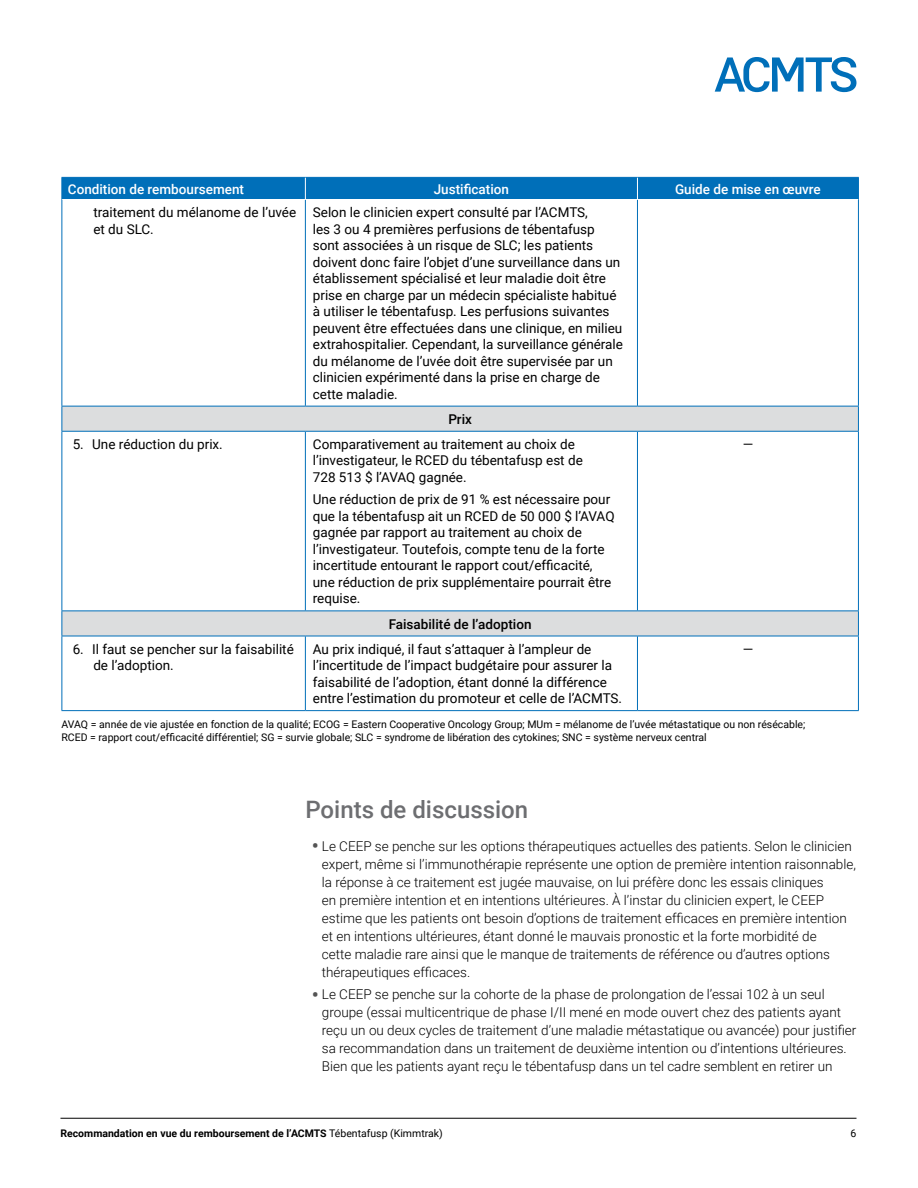
<style>
.page{position:relative;width:918px;height:1188px;background:#fff}
.page>*{position:absolute;margin:0;border:0;box-sizing:border-box;transform-origin:0 0}
.t1{font:500 24px "Roboto";color:#6d6e71}
.t2{font:13.5px/16.5px "Roboto";color:#000}
.t3{font:300 13.5px/18px "Roboto";color:#000}
.t4{font:500 13.5px "Roboto";color:#fff}
.t5{font:500 13.5px "Roboto";color:#000}
.t6{font:10.5px/13.5px "Roboto";color:#000}
.t7{font:700 10.5px "Roboto";color:#000}
.s1{font-size:24px;color:#545454}
.s2{font-weight:400}
</style>
<div class="page">
<svg style="left:715px;top:57px;width:141px;height:35px"></svg>
<hr style="left:60px;top:1118px;width:796px;height:1px;background:#000">
<svg style="left:63px;top:407px;width:795px;height:229px"></svg>
<hr style="left:62px;top:200px;width:1px;height:206px;background:#006fb9">
<hr style="left:305px;top:200px;width:1px;height:206px;background:#006fb9">
<hr style="left:637px;top:200px;width:1px;height:206px;background:#006fb9">
<hr style="left:858px;top:200px;width:1px;height:206px;background:#006fb9">
<hr style="left:62px;top:432px;width:1px;height:178px;background:#006fb9">
<hr style="left:305px;top:432px;width:1px;height:178px;background:#006fb9">
<hr style="left:637px;top:432px;width:1px;height:178px;background:#006fb9">
<hr style="left:858px;top:432px;width:1px;height:178px;background:#006fb9">
<hr style="left:62px;top:636px;width:1px;height:74px;background:#006fb9">
<hr style="left:305px;top:636px;width:1px;height:74px;background:#006fb9">
<hr style="left:637px;top:636px;width:1px;height:74px;background:#006fb9">
<hr style="left:858px;top:636px;width:1px;height:74px;background:#006fb9">
<hr style="left:62px;top:710px;width:243px;height:1px;background:#006fb9">
<hr style="left:305px;top:710px;width:332px;height:1px;background:#006fb9">
<hr style="left:637px;top:710px;width:222px;height:1px;background:#006fb9">
<svg style="left:62px;top:177px;width:797px;height:23px;background:#0974bb"></svg>
<hr style="left:637px;top:199px;width:221px;height:1px;background:#fff">
<hr style="left:62px;top:406px;width:243px;height:1px;background:#006fb9">
<svg style="left:62px;top:406px;width:1px;height:25px"></svg>
<hr style="left:305px;top:406px;width:332px;height:1px;background:#006fb9">
<hr style="left:637px;top:406px;width:222px;height:1px;background:#006fb9">
<svg style="left:858px;top:406px;width:1px;height:25px"></svg>
<hr style="left:62px;top:431px;width:243px;height:1px;background:#006fb9">
<hr style="left:305px;top:431px;width:332px;height:1px;background:#006fb9">
<hr style="left:637px;top:431px;width:222px;height:1px;background:#006fb9">
<hr style="left:62px;top:610px;width:243px;height:1px;background:#006fb9">
<svg style="left:62px;top:611px;width:1px;height:25px"></svg>
<hr style="left:305px;top:610px;width:332px;height:1px;background:#006fb9">
<hr style="left:637px;top:610px;width:222px;height:1px;background:#006fb9">
<svg style="left:858px;top:611px;width:1px;height:25px"></svg>
<hr style="left:62px;top:636px;width:243px;height:1px;background:#006fb9">
<hr style="left:305px;top:636px;width:332px;height:1px;background:#006fb9">
<hr style="left:637px;top:636px;width:222px;height:1px;background:#006fb9">
<p class="t4" style="left:68px;top:179px;width:178px">Condition de remboursement</p>
<p class="t4" style="left:434px;top:179px;width:77px">Justification</p>
<p class="t4" style="left:675px;top:179px;width:147px">Guide de mise en œuvre</p>
<p class="t2" style="left:93px;top:204px;width:204px">traitement du mélanome de l’uvée et du SLC.</p>
<p class="t2" style="left:313px;top:204px;width:312px">Selon le clinicien expert consulté par l’ACMTS,<br>les 3 ou 4 premières perfusions de tébentafusp sont associées à un risque de SLC; les patients doivent donc faire l’objet d’une surveillance dans un établissement spécialisé et leur maladie doit être prise en charge par un médecin spécialiste habitué à utiliser le tébentafusp. Les perfusions suivantes peuvent être effectuées dans une clinique, en milieu extrahospitalier. Cependant, la surveillance générale du mélanome de l’uvée doit être supervisée par un clinicien expérimenté dans la prise en charge de cette maladie.</p>
<p class="t5" style="left:448px;top:409px;width:25px">Prix</p>
<p class="t2" style="left:73px;top:435px;width:152px">5. Une réduction du prix.</p>
<p class="t2" style="left:313px;top:435px;width:271px">Comparativement au traitement au choix de l’investigateur, le RCED du tébentafusp est de<br>728 513 $ l’AVAQ gagnée.</p>
<p class="t2" style="left:313px;top:491px;width:303px">Une réduction de prix de 91 % est nécessaire pour que la tébentafusp ait un RCED de 50 000 $ l’AVAQ gagnée par rapport au traitement au choix de l’investigateur. Toutefois, compte tenu de la forte incertitude entourant le rapport cout/efficacité, une réduction de prix supplémentaire pourrait être requise.</p>
<p class="t2" style="left:743px;top:435px;width:12px">—</p>
<p class="t5" style="left:389px;top:614px;width:144px">Faisabilité de l’adoption</p>
<p class="t2" style="left:93px;top:640px;width:202px;text-indent:-21px">6. Il faut se pencher sur la faisabilité de l’adoption.</p>
<p class="t2" style="left:313px;top:640px;width:311px">Au prix indiqué, il faut s’attaquer à l’ampleur de l’incertitude de l’impact budgétaire pour assurer la faisabilité de l’adoption, étant donné la différence entre l’estimation du promoteur et celle de l’ACMTS.</p>
<p class="t2" style="left:743px;top:640px;width:12px">—</p>
<p class="t6" style="left:62px;top:717px;width:745px">AVAQ = année de vie ajustée en fonction de la qualité; ECOG = Eastern Cooperative Oncology Group; MUm = mélanome de l’uvée métastatique ou non résécable;<br>RCED = rapport cout/efficacité différentiel; SG = survie globale; SLC = syndrome de libération des cytokines; SNC = système nerveux central</p>
<h1 class="t1" style="left:305px;top:792px;width:224px">Points de discussion</h1>
<p class="t3" style="left:322px;top:836px;width:536px;text-indent:-10px"><span class="s1">•</span> Le CEEP se penche sur les options thérapeutiques actuelles des patients. Selon le clinicien expert, même si l’immunothérapie représente une option de première intention raisonnable, la réponse à ce traitement est jugée mauvaise, on lui préfère donc les essais cliniques<br>en première intention et en intentions ultérieures. À l’instar du clinicien expert, le CEEP estime que les patients ont besoin d’options de traitement efficaces en première intention et en intentions ultérieures, étant donné le mauvais pronostic et la forte morbidité de<br>cette maladie rare ainsi que le manque de traitements de référence ou d’autres options thérapeutiques efficaces.</p>
<p class="t3" style="left:322px;top:985px;width:536px;text-indent:-10px"><span class="s1">•</span> Le CEEP se penche sur la cohorte de la phase de prolongation de l’essai 102 à un seul groupe (essai multicentrique de phase I/II mené en mode ouvert chez des patients ayant reçu un ou deux cycles de traitement d’une maladie métastatique ou avancée) pour justifier sa recommandation dans un traitement de deuxième intention ou d’intentions ultérieures.<br>Bien que les patients ayant reçu le tébentafusp dans un tel cadre semblent en retirer un</p>
<p class="t7" style="left:60px;top:1126px;width:384px">Recommandation en vue du remboursement de l’ACMTS <span class="s2">Tébentafusp (Kimmtrak)</span></p>
<p class="t6" style="left:851px;top:1126px;width:7px">6</p>
</div>
